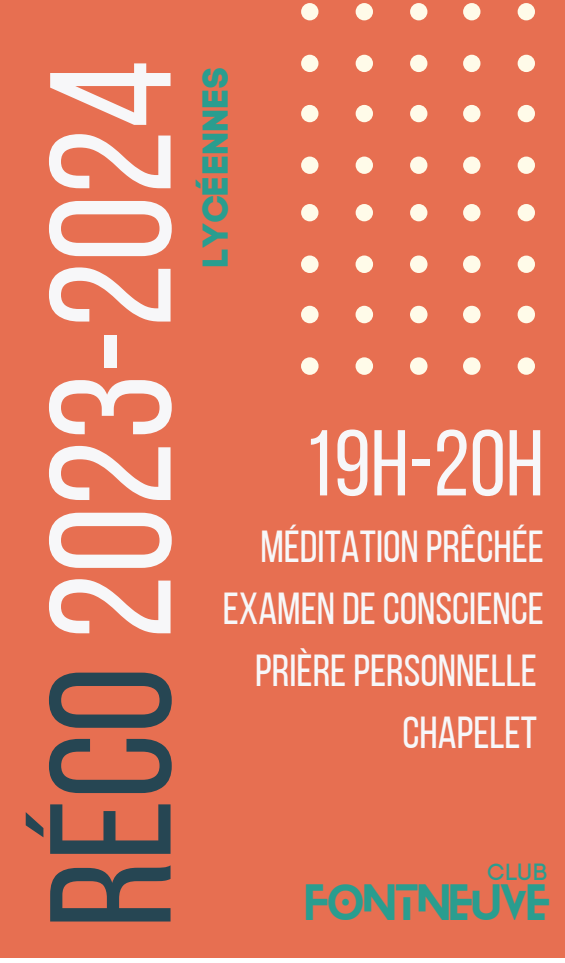
<style>
.page{position:relative;width:565px;height:963px;background:#fff}
.page>*{position:absolute;margin:0;border:0;box-sizing:border-box;transform-origin:0 0}
.t1{font:172px "Bebas Neue";color:#f7f7f9}
.t2{font:93.2px "Bebas Neue";color:#f7f7f9}
.t3{font:44.8px "Bebas Neue";color:#f7f7f9}
.t4{font:44.8px "Blanka";color:#2a9d8f}
.t5{font:36px "Code Pro Bold LC";color:#2a9d8f}
.t6{font:23.2px "Code Pro Normal LC";color:#2a9d8f}
.s1{color:#264653}
</style>
<div class="page">
<div style="left:0;top:0;width:564px;height:958px;background:#e76f51"></div>
<div style="left:301px;top:157px;width:17px;height:17px;background:#fffbe9;border-radius:50%"></div>
<div style="left:355px;top:157px;width:18px;height:17px;background:#fffbe9;border-radius:50%"></div>
<div style="left:410px;top:157px;width:17px;height:17px;background:#fffbe9;border-radius:50%"></div>
<div style="left:463px;top:157px;width:17px;height:17px;background:#fffbe9;border-radius:50%"></div>
<div style="left:517px;top:157px;width:18px;height:17px;background:#fffbe9;border-radius:50%"></div>
<div style="left:301px;top:105px;width:17px;height:17px;background:#fffbe9;border-radius:50%"></div>
<div style="left:355px;top:105px;width:18px;height:17px;background:#fffbe9;border-radius:50%"></div>
<div style="left:410px;top:105px;width:17px;height:17px;background:#fffbe9;border-radius:50%"></div>
<div style="left:463px;top:105px;width:17px;height:17px;background:#fffbe9;border-radius:50%"></div>
<div style="left:517px;top:105px;width:18px;height:17px;background:#fffbe9;border-radius:50%"></div>
<div style="left:301px;top:55px;width:17px;height:17px;background:#fffbe9;border-radius:50%"></div>
<div style="left:355px;top:55px;width:18px;height:17px;background:#fffbe9;border-radius:50%"></div>
<div style="left:410px;top:55px;width:17px;height:17px;background:#fffbe9;border-radius:50%"></div>
<div style="left:463px;top:55px;width:17px;height:17px;background:#fffbe9;border-radius:50%"></div>
<div style="left:517px;top:55px;width:18px;height:17px;background:#fffbe9;border-radius:50%"></div>
<div style="left:301px;top:3px;width:17px;height:17px;background:#fffbe9;border-radius:50%"></div>
<div style="left:355px;top:3px;width:18px;height:17px;background:#fffbe9;border-radius:50%"></div>
<div style="left:410px;top:3px;width:17px;height:17px;background:#fffbe9;border-radius:50%"></div>
<div style="left:463px;top:3px;width:17px;height:17px;background:#fffbe9;border-radius:50%"></div>
<div style="left:517px;top:3px;width:18px;height:17px;background:#fffbe9;border-radius:50%"></div>
<div style="left:301px;top:357px;width:17px;height:18px;background:#fffbe9;border-radius:50%"></div>
<div style="left:355px;top:357px;width:18px;height:18px;background:#fffbe9;border-radius:50%"></div>
<svg style="left:410px;top:357px;width:17px;height:18px"></svg>
<svg style="left:463px;top:357px;width:17px;height:18px"></svg>
<div style="left:517px;top:357px;width:18px;height:18px;background:#fffbe9;border-radius:50%"></div>
<div style="left:301px;top:306px;width:17px;height:17px;background:#fffbe9;border-radius:50%"></div>
<div style="left:355px;top:306px;width:18px;height:17px;background:#fffbe9;border-radius:50%"></div>
<svg style="left:410px;top:305px;width:17px;height:19px"></svg>
<svg style="left:463px;top:305px;width:17px;height:19px"></svg>
<svg style="left:517px;top:306px;width:18px;height:17px"></svg>
<div style="left:301px;top:256px;width:17px;height:17px;background:#fffbe9;border-radius:50%"></div>
<div style="left:355px;top:256px;width:18px;height:17px;background:#fffbe9;border-radius:50%"></div>
<svg style="left:410px;top:255px;width:17px;height:18px"></svg>
<svg style="left:463px;top:255px;width:17px;height:18px"></svg>
<div style="left:517px;top:256px;width:18px;height:17px;background:#fffbe9;border-radius:50%"></div>
<div style="left:301px;top:204px;width:17px;height:17px;background:#fffbe9;border-radius:50%"></div>
<div style="left:355px;top:204px;width:18px;height:17px;background:#fffbe9;border-radius:50%"></div>
<div style="left:410px;top:204px;width:17px;height:17px;background:#fffbe9;border-radius:50%"></div>
<div style="left:463px;top:204px;width:17px;height:17px;background:#fffbe9;border-radius:50%"></div>
<div style="left:517px;top:204px;width:18px;height:17px;background:#fffbe9;border-radius:50%"></div>
<p class="t1" style="left:41px;top:928px;width:870px;rotate:-90deg"><span class="s1">RÉCO</span>2023-2024</p>
<p class="t5" style="left:194px;top:268px;width:203px;rotate:-90deg">LYCÉENNES</p>
<p class="t2" style="left:303px;top:426px;width:242px">19H-20H</p>
<p class="t3" style="left:260px;top:529px;width:285px">MÉDITATION PRÊCHÉE</p>
<p class="t3" style="left:223px;top:590px;width:322px">EXAMEN DECONSCIENCE</p>
<p class="t3" style="left:255px;top:652px;width:283px">PRIÈREPERSONNELLE</p>
<p class="t3" style="left:402px;top:714px;width:136px">CHAPELET</p>
<p class="t6" style="left:487px;top:858px;width:62px">CLUB</p>
<p class="t4" style="left:306px;top:871px;width:245px">FONTNEUVE</p>
</div>
